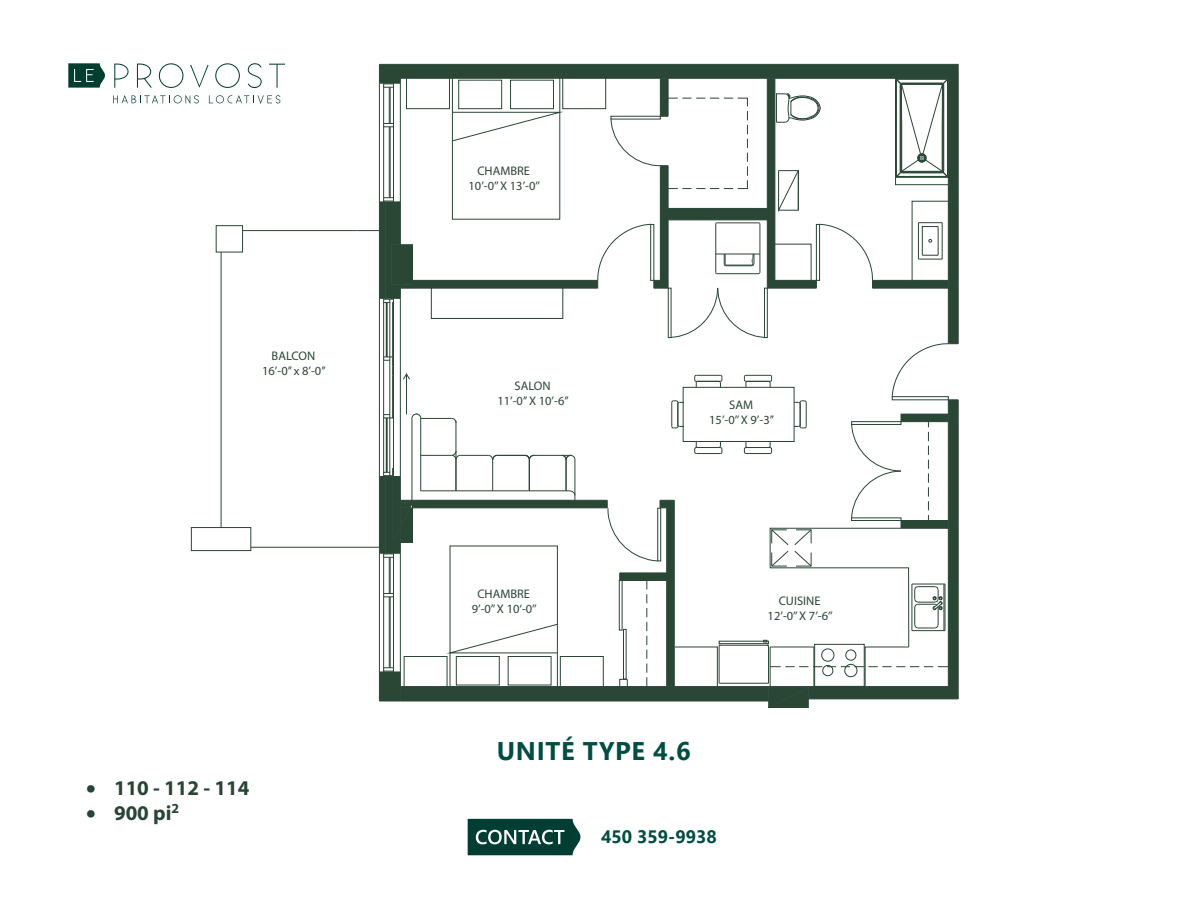
<style>
.page{position:relative;width:1188px;height:918px;background:#fff}
.page>*{position:absolute;margin:0;border:0;box-sizing:border-box;transform-origin:0 0}
.t1{font:700 25.5px "Segoe UI";letter-spacing:.025em;color:#004d43}
.t2{font:700 21px "Myriad Pro";color:#284534}
.t3{font:700 18px "Segoe UI";color:#004d43}
.t4{font:12.45px/15px "Myriad Pro";color:#2a4635;text-align:center}
</style>
<div class="page">
<svg style="left:114px;top:64px;width:15px;height:24px"></svg>
<svg style="left:137px;top:64px;width:15px;height:24px"></svg>
<svg style="left:159px;top:63px;width:24px;height:25px"></svg>
<svg style="left:190px;top:65px;width:19px;height:23px"></svg>
<svg style="left:215px;top:63px;width:25px;height:25px"></svg>
<svg style="left:248px;top:63px;width:14px;height:25px"></svg>
<svg style="left:269px;top:64px;width:16px;height:24px"></svg>
<svg style="left:68px;top:63px;width:37px;height:25px"></svg>
<svg style="left:113px;top:95px;width:86px;height:9px"></svg>
<svg style="left:209px;top:95px;width:71px;height:9px"></svg>
<svg style="left:468px;top:819px;width:113px;height:36px;background:#275b52"></svg>
<svg style="left:216px;top:225px;width:27px;height:28px"></svg>
<svg style="left:191px;top:527px;width:60px;height:24px"></svg>
<hr style="left:243px;top:230px;width:113px;height:1px;background:#2a4635">
<hr style="left:221px;top:252px;width:1px;height:276px;background:#2a4635">
<hr style="left:251px;top:547px;width:128px;height:1px;background:#2a4635">
<hr style="left:958px;top:400px;width:1px;height:299px;background:#2a4635">
<hr style="left:958px;top:64px;width:1px;height:280px;background:#2a4635">
<svg style="left:356px;top:64px;width:602px;height:644px"></svg>
<p class="t4" style="left:262px;top:348px;width:65px">BALCON<br>16’-0’’ x 8’-0’’</p>
<h2 class="t2" style="left:86px;top:774px;width:165px">• 110 - 112 - 114</h2>
<h2 class="t2" style="left:86px;top:799px;width:95px">• 900 pi<sup>2</sup></h2>
<p class="t4" style="left:469px;top:163px;width:73px">CHAMBRE<br>10’-0’’ X 13’-0’’</p>
<p class="t4" style="left:497px;top:378px;width:73px">SALON<br>11’-0’’ X 10’-6’’</p>
<p class="t4" style="left:709px;top:397px;width:66px">SAM<br>15’-0’’ X 9’-3’’</p>
<p class="t4" style="left:472px;top:586px;width:66px">CHAMBRE<br>9’-0’’ X 10‘-0’’</p>
<h1 class="t1" style="left:497px;top:727px;width:195px">UNITÉ TYPE 4.6</h1>
<p class="t4" style="left:768px;top:593px;width:66px">CUISINE<br>12’-0’’ X 7’-6’’</p>
<h3 class="t3" style="left:601px;top:820px;width:117px">450 359-9938</h3>
</div>
